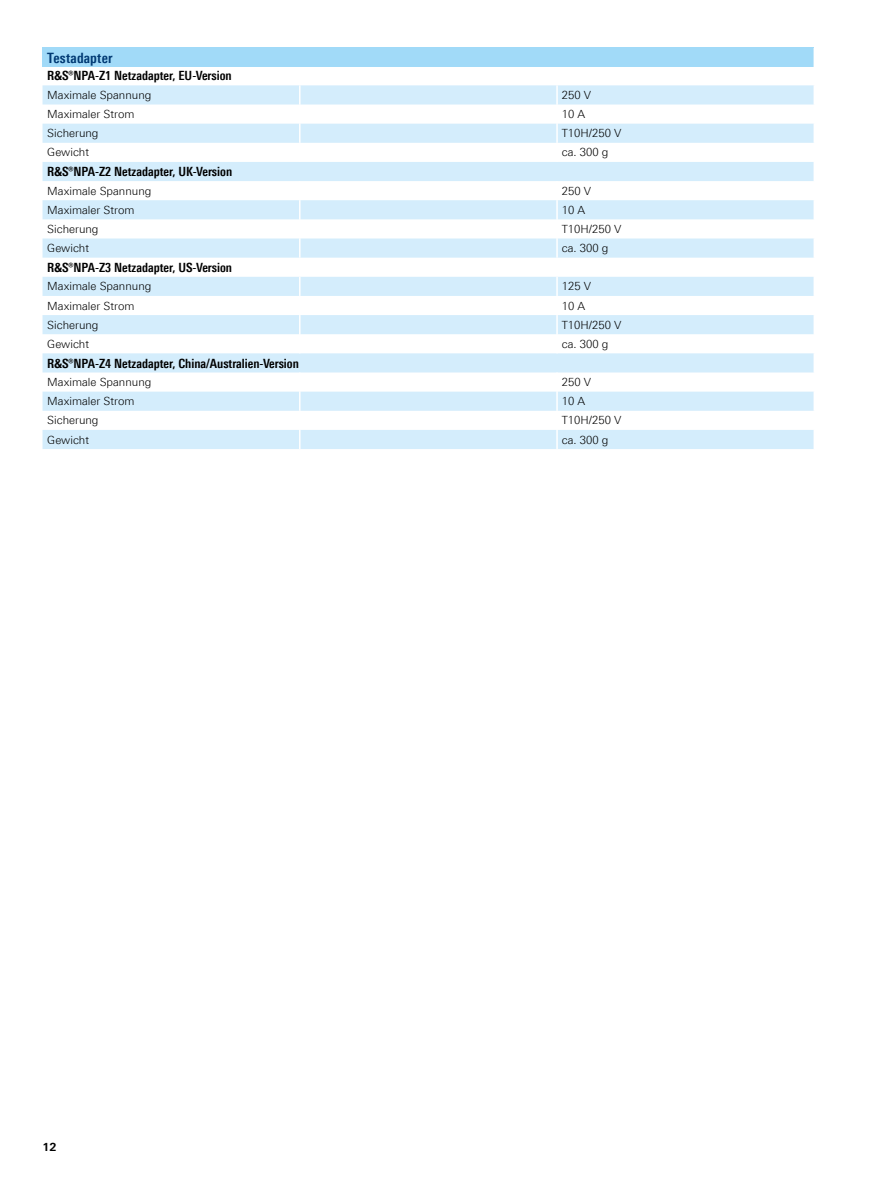
<style>
.page{position:relative;width:893px;height:1191px;background:#fff}
.page>*{position:absolute;margin:0;border:0;box-sizing:border-box;transform-origin:0 0}
.Tabellenueberschrift_blau{font:700 14.25px "Linotype Univers 620 Cn";letter-spacing:.01em;color:#003973}
.Tabellefett{font:700 12.75px "Linotype Univers 620 Cn";color:#000}
.Tabelletext{font:300 11.25px "Linotype Univers 330";color:#000}
.t1{font:700 11.25px "Linotype Univers 630";color:#000}
</style>
<div class="page">
<div style="left:43px;top:48px;width:771px;height:19px;background:#a1daf8"></div>
<svg style="left:43px;top:85px;width:771px;height:364px;fill:#d6eefc"></svg>
<svg style="left:299px;top:85px;width:2px;height:19px"></svg>
<svg style="left:556px;top:85px;width:2px;height:19px"></svg>
<hr style="left:299px;top:104px;width:2px;height:20px;background:#fff">
<hr style="left:556px;top:104px;width:2px;height:20px;background:#fff">
<svg style="left:299px;top:124px;width:2px;height:38px"></svg>
<svg style="left:556px;top:124px;width:2px;height:38px"></svg>
<svg style="left:299px;top:181px;width:2px;height:57px"></svg>
<svg style="left:556px;top:181px;width:2px;height:57px"></svg>
<hr style="left:299px;top:238px;width:2px;height:20px;background:#fff">
<hr style="left:556px;top:238px;width:2px;height:20px;background:#fff">
<svg style="left:299px;top:277px;width:2px;height:76px"></svg>
<svg style="left:556px;top:277px;width:2px;height:76px"></svg>
<svg style="left:299px;top:372px;width:2px;height:19px"></svg>
<svg style="left:556px;top:372px;width:2px;height:19px"></svg>
<hr style="left:299px;top:391px;width:2px;height:20px;background:#fff">
<hr style="left:556px;top:391px;width:2px;height:20px;background:#fff">
<svg style="left:299px;top:411px;width:2px;height:38px"></svg>
<svg style="left:556px;top:411px;width:2px;height:38px"></svg>
<p class="Tabellenueberschrift_blau" style="left:47px;top:49px;width:67px">Testadapter</p>
<p class="Tabellefett" style="left:47px;top:68px;width:186px">R&amp;S®NPA-Z1 Netzadapter, EU-Version</p>
<p class="Tabelletext" style="left:47px;top:88px;width:106px">Maximale Spannung</p>
<p class="Tabelletext" style="left:562px;top:88px;width:31px">250 V</p>
<p class="Tabelletext" style="left:47px;top:107px;width:89px">Maximaler Strom</p>
<p class="Tabelletext" style="left:562px;top:107px;width:25px">10 A</p>
<p class="Tabelletext" style="left:47px;top:127px;width:53px">Sicherung</p>
<p class="Tabelletext" style="left:562px;top:127px;width:61px">T10H/250 V</p>
<p class="Tabelletext" style="left:47px;top:146px;width:43px">Gewicht</p>
<p class="Tabelletext" style="left:562px;top:146px;width:48px">ca. 300 g</p>
<p class="Tabellefett" style="left:47px;top:164px;width:186px">R&amp;S®NPA-Z2 Netzadapter, UK-Version</p>
<p class="Tabelletext" style="left:47px;top:184px;width:106px">Maximale Spannung</p>
<p class="Tabelletext" style="left:562px;top:184px;width:31px">250 V</p>
<p class="Tabelletext" style="left:47px;top:203px;width:89px">Maximaler Strom</p>
<p class="Tabelletext" style="left:562px;top:203px;width:25px">10 A</p>
<p class="Tabelletext" style="left:47px;top:222px;width:53px">Sicherung</p>
<p class="Tabelletext" style="left:562px;top:222px;width:61px">T10H/250 V</p>
<p class="Tabelletext" style="left:47px;top:241px;width:43px">Gewicht</p>
<p class="Tabelletext" style="left:562px;top:241px;width:48px">ca. 300 g</p>
<p class="Tabellefett" style="left:47px;top:260px;width:186px">R&amp;S®NPA-Z3 Netzadapter, US-Version</p>
<p class="Tabelletext" style="left:47px;top:280px;width:106px">Maximale Spannung</p>
<p class="Tabelletext" style="left:562px;top:280px;width:31px">125 V</p>
<p class="Tabelletext" style="left:47px;top:299px;width:89px">Maximaler Strom</p>
<p class="Tabelletext" style="left:562px;top:299px;width:25px">10 A</p>
<p class="Tabelletext" style="left:47px;top:318px;width:53px">Sicherung</p>
<p class="Tabelletext" style="left:562px;top:318px;width:61px">T10H/250 V</p>
<p class="Tabelletext" style="left:47px;top:337px;width:43px">Gewicht</p>
<p class="Tabelletext" style="left:562px;top:337px;width:48px">ca. 300 g</p>
<p class="Tabellefett" style="left:47px;top:355px;width:253px">R&amp;S®NPA-Z4 Netzadapter, China/Australien-Version</p>
<p class="Tabelletext" style="left:47px;top:375px;width:106px">Maximale Spannung</p>
<p class="Tabelletext" style="left:562px;top:375px;width:31px">250 V</p>
<p class="Tabelletext" style="left:47px;top:394px;width:89px">Maximaler Strom</p>
<p class="Tabelletext" style="left:562px;top:394px;width:25px">10 A</p>
<p class="Tabelletext" style="left:47px;top:414px;width:53px">Sicherung</p>
<p class="Tabelletext" style="left:562px;top:414px;width:61px">T10H/250 V</p>
<p class="Tabelletext" style="left:47px;top:433px;width:43px">Gewicht</p>
<p class="Tabelletext" style="left:562px;top:433px;width:48px">ca. 300 g</p>
<p class="t1" style="left:43px;top:1139px;width:16px">12</p>
</div>
